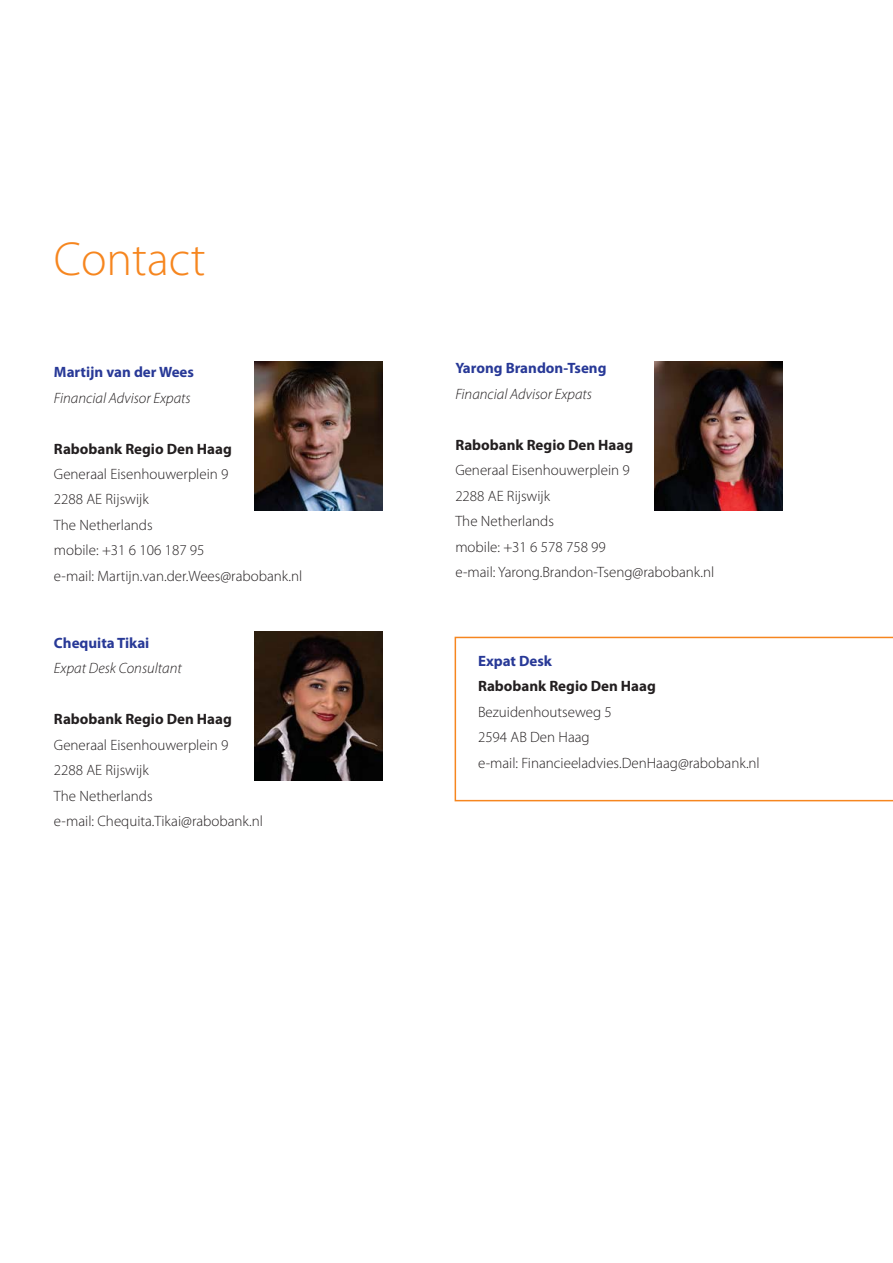
<style>
.page{position:relative;width:893px;height:1263px;background:#fff}
.page>*{position:absolute;margin:0;border:0;box-sizing:border-box;transform-origin:0 0}
.t1{font:300 48px "Myriad Pro";color:#f6861f}
.t2{font:300 15px/25.5px "Myriad Pro";color:#231f20}
.t3{font:700 15px "Myriad Pro";color:#231f20}
.t4{font:italic 300 15px "Myriad Pro";color:#231f20}
.t5{font:700 15px "Myriad Pro";color:#283997}
</style>
<div class="page">
<img style="left:255px;top:362px;width:127px;height:149px">
<img style="left:655px;top:362px;width:127px;height:149px">
<svg style="left:455px;top:637px;width:438px;height:164px"></svg>
<img style="left:255px;top:631px;width:127px;height:149px">
<h1 class="t1" style="left:54px;top:241px;width:153px">Contact</h1>
<p class="t5" style="left:54px;top:366px;width:142px">Martijn van der Wees</p>
<p class="t4" style="left:54px;top:389px;width:138px">Financial Advisor Expats</p>
<p class="t3" style="left:54px;top:443px;width:179px">Rabobank Regio Den Haag</p>
<p class="t2" style="left:54px;top:462px;width:250px">Generaal Eisenhouwerplein 9<br>2288 AE Rijswijk<br>The Netherlands<br>mobile: +31 6 106 187 95<br>e-mail: Martijn.van.der.Wees@rabobank.nl</p>
<p class="t5" style="left:54px;top:637px;width:97px">Chequita Tikai</p>
<p class="t4" style="left:54px;top:659px;width:129px">Expat Desk Consultant</p>
<p class="t3" style="left:54px;top:714px;width:179px">Rabobank Regio Den Haag</p>
<p class="t2" style="left:54px;top:733px;width:211px">Generaal Eisenhouwerplein 9<br>2288 AE Rijswijk<br>The Netherlands<br>e-mail: Chequita.Tikai@rabobank.nl</p>
<p class="t5" style="left:455px;top:362px;width:153px">Yarong Brandon-Tseng</p>
<p class="t4" style="left:455px;top:385px;width:138px">Financial Advisor Expats</p>
<p class="t3" style="left:455px;top:439px;width:179px">Rabobank Regio Den Haag</p>
<p class="t2" style="left:455px;top:458px;width:261px">Generaal Eisenhouwerplein 9<br>2288 AE Rijswijk<br>The Netherlands<br>mobile: +31 6 578 758 99<br>e-mail: Yarong.Brandon-Tseng@rabobank.nl</p>
<p class="t5" style="left:478px;top:655px;width:76px">Expat Desk</p>
<p class="t3" style="left:478px;top:680px;width:179px">Rabobank Regio Den Haag</p>
<p class="t2" style="left:478px;top:700px;width:283px">Bezuidenhoutseweg 5<br>2594 AB Den Haag<br>e-mail: Financieeladvies.DenHaag@rabobank.nl</p>
</div>
